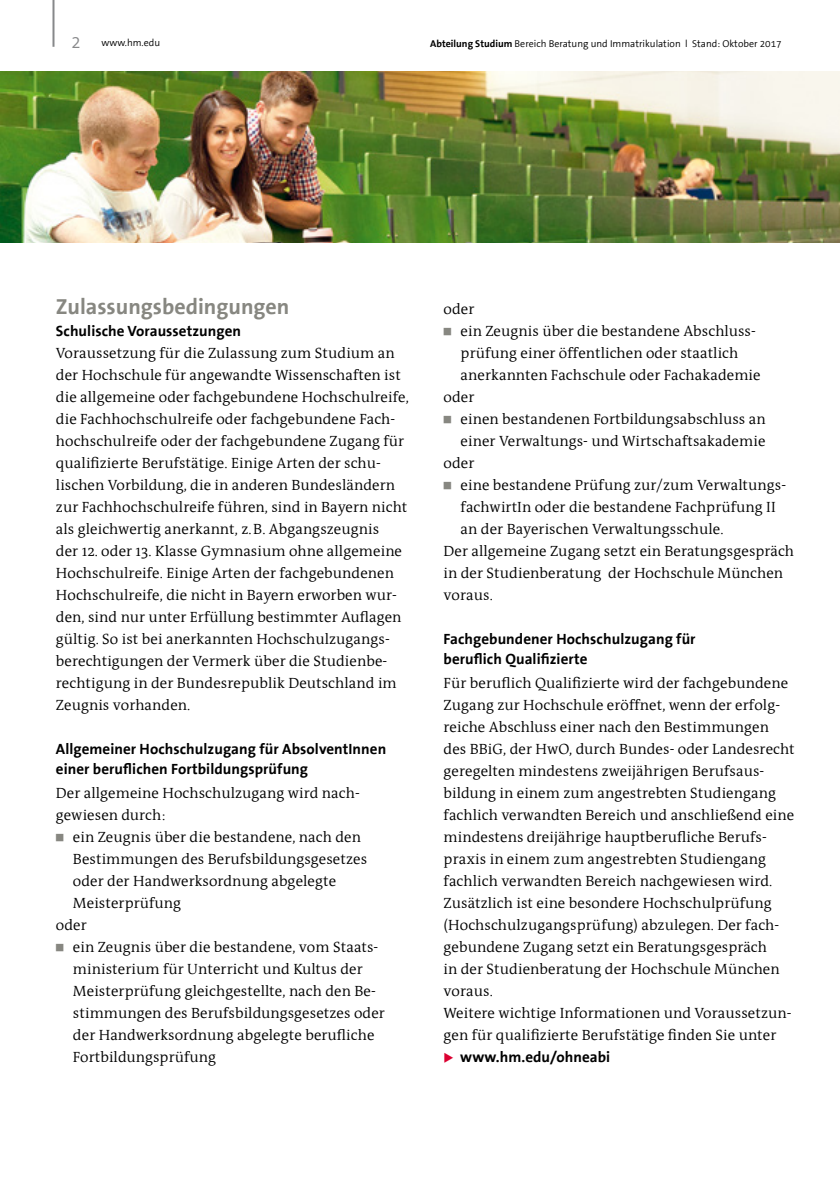
<style>
.page{position:relative;width:840px;height:1191px;background:#fff}
.page>*{position:absolute;margin:0;border:0;box-sizing:border-box;transform-origin:0 0}
.t1{font:700 22px "FHM The Sans";color:#878781}
.t2{font:15px/22px "FHM Antiqua";letter-spacing:.005em;color:#000}
.t3{font:700 15px/20px "FHM Antiqua";letter-spacing:.005em;color:#000}
.t4{font:10px "FHM The Sans";color:#000}
.s1{font-size:18px;color:#87888a}
.s2{font-weight:700}
.s3{color:#878781}
.s4{color:#db0031}
</style>
<div class="page">
<hr style="left:52px;top:0;width:2px;height:47px;background:#87888a">
<img style="left:0;top:72px;width:839px;height:170px">
<p class="t4" style="left:71px;top:38px;width:91px"><span class="s1">2</span> www.hm.edu</p>
<p class="t4" style="left:430px;top:38px;width:353px"><span class="s2">Abteilung Studium</span> Bereich Beratung und Immatrikulation l Stand: Oktober 2017</p>
<h1 class="t1" style="left:56px;top:295px;width:235px">Zulassungsbedingungen</h1>
<p class="t3" style="left:56px;top:321px;width:187px">Schulische Voraussetzungen</p>
<p class="t2" style="left:56px;top:343px;width:354px">Voraussetzung für die Zulassung zum Studium an der Hochschule für angewandte Wissenschaften ist die allgemeine oder fachgebundene Hochschulreife, die Fachhochschulreife oder fachgebundene Fach&shy;hochschulreife oder der fachgebundene Zugang für qualifizierte Berufstätige. Einige Arten der schu&shy;lischen Vorbildung, die in anderen Bundesländern zur Fachhochschulreife führen, sind in Bayern nicht als gleichwertig anerkannt, z. B. Abgangszeugnis<br>der 12. oder 13. Klasse Gymnasium ohne allgemeine Hochschulreife. Einige Arten der fachgebundenen Hochschulreife, die nicht in Bayern erworben wur&shy;den, sind nur unter Erfüllung bestimmter Auflagen gültig. So ist bei anerkannten Hochschulzugangs&shy;berechtigungen der Vermerk über die Studienbe&shy;rechtigung in der Bundesrepublik Deutschland im Zeugnis vorhanden.</p>
<p class="t3" style="left:56px;top:739px;width:331px">Allgemeiner Hochschulzugang für AbsolventInnen einer beruflichen Fortbildungsprüfung</p>
<p class="t2" style="left:56px;top:783px;width:305px">Der allgemeine Hochschulzugang wird nach&shy;gewiesen durch:</p>
<p class="t2" style="left:56px;top:827px;width:306px"><span class="s3">■</span> ein Zeugnis über die bestandene, nach den</p>
<p class="t2" style="left:73px;top:849px;width:295px">Bestimmungen des Berufsbildungsgesetzes</p>
<p class="t2" style="left:73px;top:871px;width:265px">oder der Handwerksordnung abgelegte</p>
<p class="t2" style="left:73px;top:893px;width:110px">Meisterprüfung</p>
<p class="t2" style="left:56px;top:915px;width:32px">oder</p>
<p class="t2" style="left:73px;top:937px;width:313px;text-indent:-17px"><span class="s3">■</span> ein Zeugnis über die bestandene, vom Staats&shy;ministerium für Unterricht und Kultus der Meisterprüfung gleichgestellte, nach den Be&shy;stimmungen des Berufsbildungsgesetzes oder der Handwerksordnung abgelegte berufliche Fortbildungsprüfung</p>
<p class="t2" style="left:443px;top:299px;width:32px">oder</p>
<p class="t2" style="left:443px;top:321px;width:313px"><span class="s3">■</span> ein Zeugnis über die bestandene Abschluss-</p>
<p class="t2" style="left:460px;top:343px;width:279px">prüfung einer öffentlichen oder staatlich</p>
<p class="t2" style="left:460px;top:365px;width:301px">anerkannten Fachschule oder Fachakademie</p>
<p class="t2" style="left:443px;top:387px;width:32px">oder</p>
<p class="t2" style="left:443px;top:409px;width:323px"><span class="s3">■</span> einen bestandenen Fortbildungsabschluss an</p>
<p class="t2" style="left:460px;top:431px;width:306px">einer Verwaltungs- und Wirtschaftsakademie</p>
<p class="t2" style="left:443px;top:453px;width:32px">oder</p>
<p class="t2" style="left:443px;top:475px;width:344px"><span class="s3">■</span> eine bestandene Prüfung zur/zum Verwaltungs-</p>
<p class="t2" style="left:460px;top:497px;width:316px">fachwirtIn oder die bestandene Fachprüfung II</p>
<p class="t2" style="left:460px;top:519px;width:264px">an der Bayerischen Verwaltungsschule.</p>
<p class="t2" style="left:443px;top:541px;width:352px">Der allgemeine Zugang setzt ein Beratungsgespräch</p>
<p class="t2" style="left:443px;top:563px;width:341px">in der Studienberatung der Hochschule München</p>
<p class="t2" style="left:443px;top:585px;width:51px">voraus.</p>
<p class="t3" style="left:443px;top:629px;width:253px">Fachgebundener Hochschulzugang für beruflich Qualifizierte</p>
<p class="t2" style="left:443px;top:673px;width:352px">Für beruflich Qualifizierte wird der fachgebundene Zugang zur Hochschule eröffnet, wenn der erfolg&shy;reiche Abschluss einer nach den Bestimmungen des BBiG, der HwO, durch Bundes- oder Landesrecht geregelten mindestens zweijährigen Berufsaus&shy;bildung in einem zum angestrebten Studiengang fachlich verwandten Bereich und anschließend eine mindestens dreijährige hauptberufliche Berufs&shy;praxis in einem zum angestrebten Studiengang fachlich verwandten Bereich nachgewiesen wird.<br>Zusätzlich ist eine besondere Hochschulprüfung (Hochschulzugangsprüfung) abzulegen. Der fach&shy;gebundene Zugang setzt ein Beratungsgespräch<br>in der Studienberatung der Hochschule München voraus.<br>Weitere wichtige Informationen und Voraussetzun&shy;gen für qualifizierte Berufstätige finden Sie unter</p>
<p class="t3" style="left:443px;top:1047px;width:168px"><span class="s4">◆</span> www.hm.edu/ohneabi</p>
</div>
